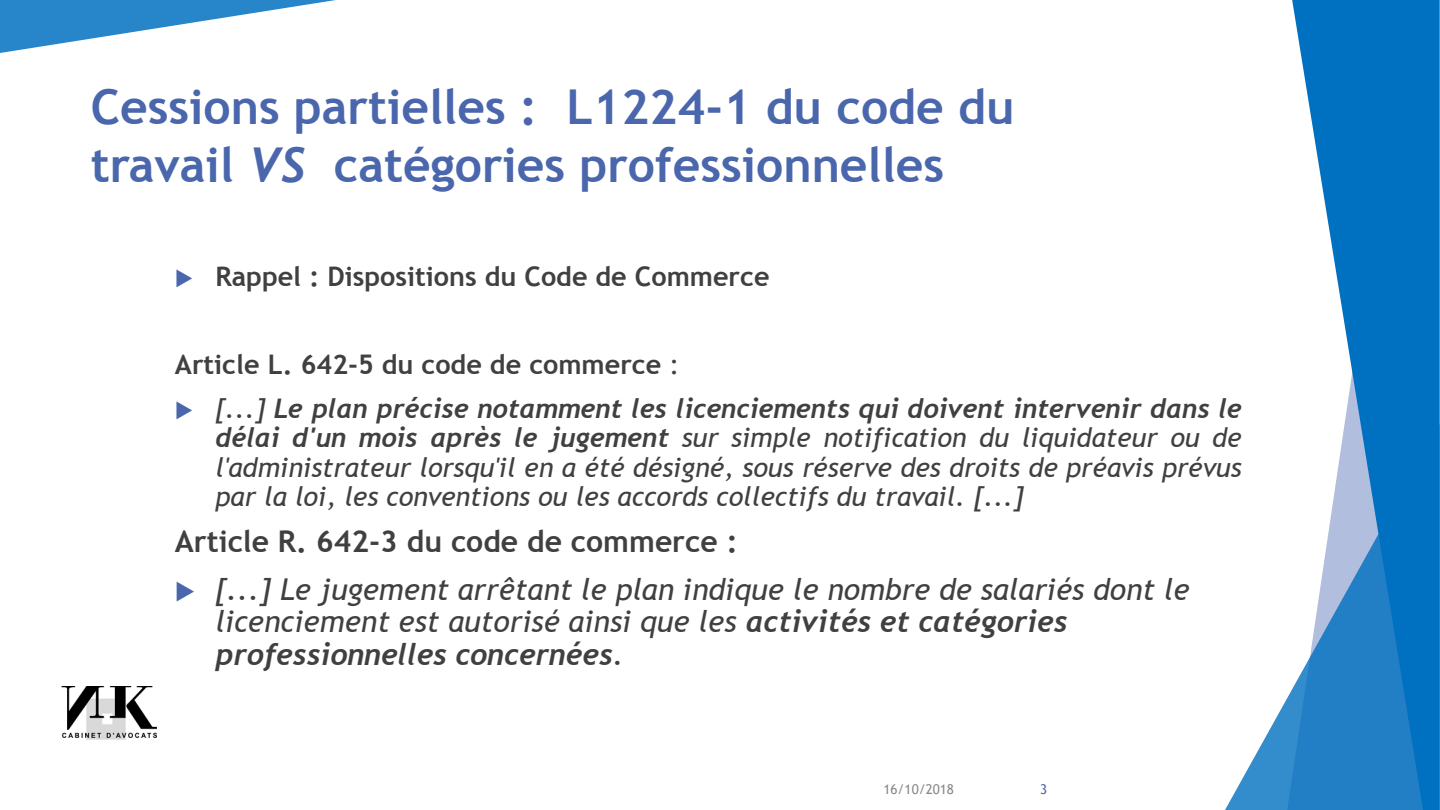
<style>
.page{position:relative;width:1440px;height:810px;background:#fff}
.page>*{position:absolute;margin:0;border:0;box-sizing:border-box;transform-origin:0 0}
.t1{font:700 48px/57.6px "Trebuchet MS";color:#4a66ac}
.t2{font:700 30.15px "Trebuchet MS";color:#404040}
.t3{font:italic 700 30.15px "Trebuchet MS";color:#404040}
.t4{font:italic 30px/32.4px "Trebuchet MS";color:#404040}
.t5{font:italic 27px/29.1px "Trebuchet MS";color:#404040;text-align:justify}
.t6{font:700 27px "Trebuchet MS";color:#404040}
.t7{font:13.5px "Trebuchet MS";letter-spacing:-.005em;color:#898989}
.t8{font:13.5px "Trebuchet MS";color:#4a66ac}
.s1{font-style:italic}
.s2{color:#4a66ac}
.s3{font-weight:400}
.s4{font-weight:700}
</style>
<div class="page">
<svg style="left:1292px;top:0;width:148px;height:424px;fill:#0070c0"></svg>
<svg style="left:1225px;top:424px;width:215px;height:386px"></svg>
<svg style="left:0;top:0;width:336px;height:53px"></svg>
<img style="left:61px;top:687px;width:95px;height:53px">
<h1 class="t1" style="left:91px;top:78px;width:925px">Cessions partielles : L1224-1 du code du travail <span class="s1">VS</span> catégories professionnelles</h1>
<p class="t6" style="left:175px;top:260px;width:596px"><span class="s2">◆</span> Rappel : Dispositions du Code de Commerce</p>
<p class="t6" style="left:175px;top:349px;width:506px">Article L. 642-5 du code de commerce <span class="s3">:</span></p>
<p class="t5" style="left:215px;top:394px;width:1028px;text-indent:-40px"><span class="s2">◆</span> [...] <span class="s4">Le plan précise notamment les licenciements qui doivent intervenir dans le délai d'un mois après le jugement</span> sur simple notification du liquidateur ou de l'administrateur lorsqu'il en a été désigné, sous réserve des droits de préavis prévus par la loi, les conventions ou les accords collectifs du travail. [...]</p>
<p class="t2" style="left:175px;top:524px;width:564px">Article R. 642-3 du code de commerce :</p>
<p class="t4" style="left:215px;top:573px;width:976px;text-indent:-40px"><span class="s2">◆</span> [...] Le jugement arrêtant le plan indique le nombre de salariés dont le licenciement est autorisé ainsi que les <span class="s4">activités et catégories</span></p>
<p class="t3" style="left:215px;top:636px;width:410px">professionnelles concernées<span class="s3">.</span></p>
<p class="t7" style="left:884px;top:781px;width:72px">16/10/2018</p>
<p class="t8" style="left:1040px;top:781px;width:9px">3</p>
</div>
